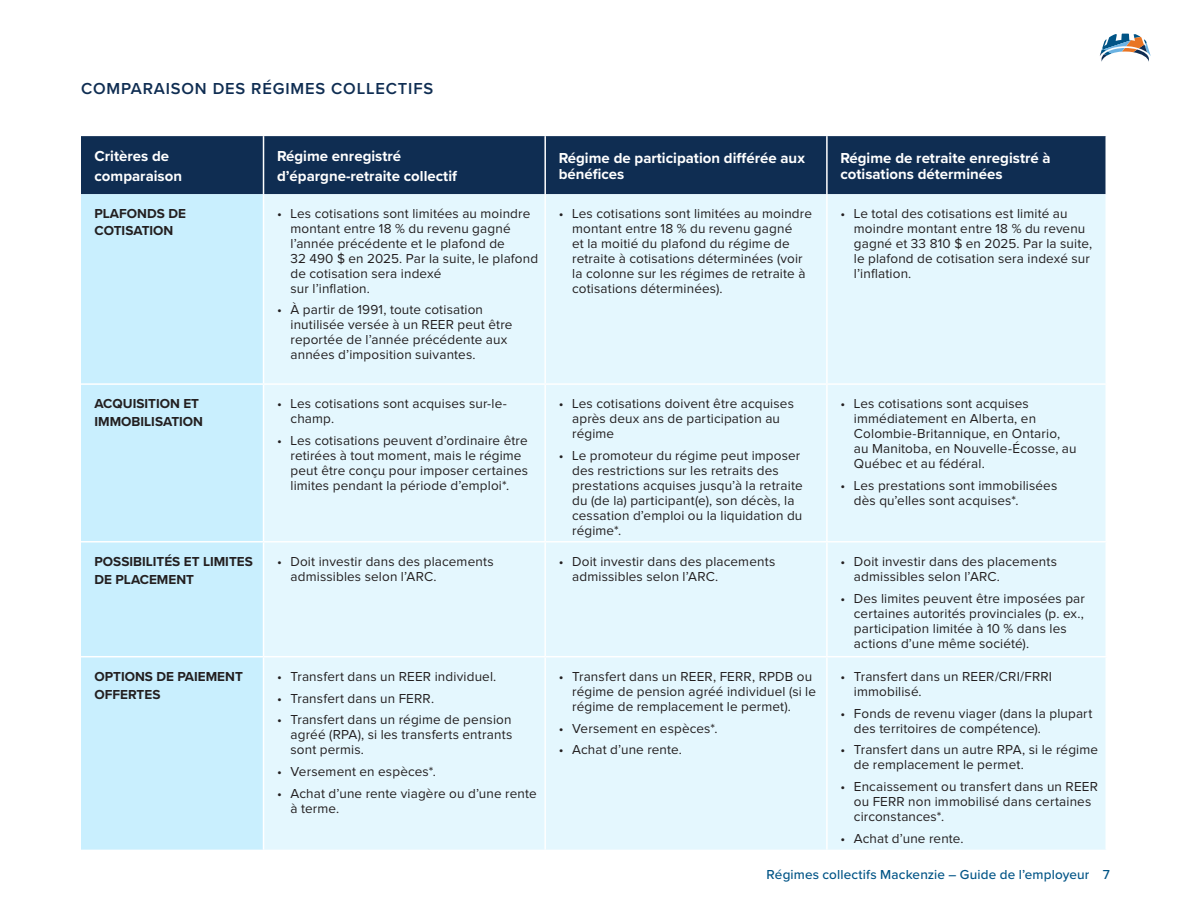
<style>
.page{position:relative;width:1188px;height:918px;background:#fff}
.page>*{position:absolute;margin:0;border:0;box-sizing:border-box;transform-origin:0 0}
.section{font:600 16.5px "Proxima Nova";letter-spacing:.05em;color:#0f2d52}
.MI_-_Brochure_-_Table_-_Headers{font:700 15px/19.2px "Proxima Nova";color:#fff}
.t1{font:13.5px/15px "Proxima Nova";letter-spacing:.01em;color:#231f20}
.MI_-_Brochure_-_Table_-_Body_Copy{font:700 13.5px/17.7px "Proxima Nova";color:#231f20}
.t2{font:500 13.5px "Proxima Nova";letter-spacing:.01em;color:#005486}
</style>
<div class="page">
<div style="left:81px;top:136px;width:1025px;height:58px;background:#0f2d52"></div>
<div style="left:81px;top:194px;width:182px;height:656px;background:#c9effe"></div>
<div style="left:264px;top:194px;width:842px;height:656px;background:#e4f7fe"></div>
<hr style="left:544px;top:194px;width:2px;height:189px;background:#fff">
<hr style="left:826px;top:194px;width:2px;height:189px;background:#fff">
<hr style="left:81px;top:383px;width:183px;height:2px;background:#fff">
<hr style="left:264px;top:383px;width:281px;height:2px;background:#fff">
<hr style="left:545px;top:383px;width:282px;height:2px;background:#fff">
<hr style="left:544px;top:385px;width:2px;height:156px;background:#fff">
<hr style="left:827px;top:383px;width:280px;height:2px;background:#fff">
<hr style="left:826px;top:385px;width:2px;height:156px;background:#fff">
<hr style="left:544px;top:543px;width:2px;height:113px;background:#fff">
<hr style="left:826px;top:543px;width:2px;height:113px;background:#fff">
<hr style="left:544px;top:657px;width:2px;height:193px;background:#fff">
<hr style="left:826px;top:657px;width:2px;height:193px;background:#fff">
<hr style="left:263px;top:136px;width:1px;height:58px;background:#fff">
<hr style="left:544px;top:136px;width:2px;height:58px;background:#fff">
<hr style="left:826px;top:136px;width:2px;height:58px;background:#fff">
<hr style="left:81px;top:541px;width:183px;height:2px;background:#fff">
<hr style="left:264px;top:541px;width:281px;height:2px;background:#fff">
<hr style="left:545px;top:541px;width:282px;height:2px;background:#fff">
<hr style="left:827px;top:541px;width:280px;height:2px;background:#fff">
<hr style="left:81px;top:656px;width:183px;height:1px;background:#fff">
<hr style="left:264px;top:656px;width:281px;height:1px;background:#fff">
<hr style="left:545px;top:656px;width:282px;height:1px;background:#fff">
<hr style="left:827px;top:656px;width:280px;height:1px;background:#fff">
<svg style="left:1100px;top:34px;width:51px;height:28px"></svg>
<p class="section" style="left:81px;top:76px;width:354px">COMPARAISON DES RÉGIMES COLLECTIFS</p>
<p class="MI_-_Brochure_-_Table_-_Headers" style="left:94px;top:147px;width:89px">Critères de comparaison</p>
<p class="MI_-_Brochure_-_Table_-_Headers" style="left:277px;top:147px;width:182px">Régime enregistré d’épargne-retraite collectif</p>
<p class="MI_-_Brochure_-_Table_-_Headers" style="left:559px;top:149px;width:248px;line-height:16.5px">Régime de participation différée aux bénéfices</p>
<p class="MI_-_Brochure_-_Table_-_Headers" style="left:840px;top:149px;width:212px;line-height:16.5px">Régime de retraite enregistré à cotisations déterminées</p>
<p class="MI_-_Brochure_-_Table_-_Body_Copy" style="left:94px;top:204px;width:93px">PLAFONDS DE<br>COTISATION</p>
<p class="t1" style="left:291px;top:206px;width:249px;text-indent:-14px">• Les cotisations sont limitées au moindre montant entre 18 % du revenu gagné l’année précédente et le plafond de<br>32 490 $ en 2025. Par la suite, le plafond de cotisation sera indexé<br>sur l’inflation.</p>
<p class="t1" style="left:291px;top:303px;width:223px;text-indent:-14px">• À partir de 1991, toute cotisation inutilisée versée à un REER peut être reportée de l’année précédente aux années d’imposition suivantes.</p>
<p class="t1" style="left:572px;top:206px;width:241px;text-indent:-14px">• Les cotisations sont limitées au moindre montant entre 18 % du revenu gagné<br>et la moitié du plafond du régime de retraite à cotisations déterminées (voir la colonne sur les régimes de retraite à cotisations déterminées).</p>
<p class="t1" style="left:854px;top:206px;width:240px;text-indent:-14px">• Le total des cotisations est limité au moindre montant entre 18 % du revenu gagné et 33 810 $ en 2025. Par la suite, le plafond de cotisation sera indexé sur l’inflation.</p>
<p class="MI_-_Brochure_-_Table_-_Body_Copy" style="left:94px;top:395px;width:110px">ACQUISITION ET<br>IMMOBILISATION</p>
<p class="t1" style="left:291px;top:397px;width:218px;text-indent:-14px">• Les cotisations sont acquises sur-le&shy;champ.</p>
<p class="t1" style="left:291px;top:434px;width:239px;text-indent:-14px">• Les cotisations peuvent d’ordinaire être retirées à tout moment, mais le régime peut être conçu pour imposer certaines limites pendant la période d’emploi*.</p>
<p class="t1" style="left:572px;top:397px;width:223px;text-indent:-14px">• Les cotisations doivent être acquises après deux ans de participation au régime</p>
<p class="t1" style="left:572px;top:449px;width:232px;text-indent:-14px">• Le promoteur du régime peut imposer des restrictions sur les retraits des prestations acquises jusqu’à la retraite du (de la) participant(e), son décès, la cessation d’emploi ou la liquidation du régime*.</p>
<p class="t1" style="left:854px;top:397px;width:224px;text-indent:-14px">• Les cotisations sont acquises immédiatement en Alberta, en<br>Colombie-Britannique, en Ontario, au Manitoba, en Nouvelle-Écosse, au<br>Québec et au fédéral.</p>
<p class="t1" style="left:854px;top:479px;width:205px;text-indent:-14px">• Les prestations sont immobilisées dès qu’elles sont acquises*.</p>
<p class="MI_-_Brochure_-_Table_-_Body_Copy" style="left:94px;top:552px;width:160px">POSSIBILITÉS ET LIMITES<br>DE PLACEMENT</p>
<p class="t1" style="left:291px;top:555px;width:205px;text-indent:-14px">• Doit investir dans des placements admissibles selon l’ARC.</p>
<p class="t1" style="left:572px;top:555px;width:205px;text-indent:-14px">• Doit investir dans des placements admissibles selon l’ARC.</p>
<p class="t1" style="left:854px;top:555px;width:205px;text-indent:-14px">• Doit investir dans des placements admissibles selon l’ARC.</p>
<p class="t1" style="left:854px;top:591px;width:233px;text-indent:-14px">• Des limites peuvent être imposées par certaines autorités provinciales (p. ex., participation limitée à 10 % dans les actions d’une même société).</p>
<p class="MI_-_Brochure_-_Table_-_Body_Copy" style="left:94px;top:667px;width:150px">OPTIONS DE PAIEMENT<br>OFFERTES</p>
<p class="t1" style="left:277px;top:669px;width:221px">• Transfert dans un REER individuel.</p>
<p class="t1" style="left:854px;top:669px;width:200px;text-indent:-14px">• Transfert dans un REER/CRI/FRRI immobilisé.</p>
<p class="t1" style="left:854px;top:706px;width:240px;text-indent:-14px">• Fonds de revenu viager (dans la plupart des territoires de compétence).</p>
<p class="t1" style="left:854px;top:743px;width:246px;text-indent:-14px">• Transfert dans un autre RPA, si le régime de remplacement le permet.</p>
<p class="t1" style="left:854px;top:780px;width:246px;text-indent:-14px">• Encaissement ou transfert dans un REER ou FERR non immobilisé dans certaines circonstances*.</p>
<p class="t1" style="left:840px;top:831px;width:125px">• Achat d’une rente.</p>
<p class="t2" style="left:767px;top:865px;width:345px">Régimes collectifs Mackenzie – Guide de l’employeur 7</p>
<p class="t1" style="left:572px;top:669px;width:245px;text-indent:-14px">• Transfert dans un REER, FERR, RPDB ou régime de pension agréé individuel (si le régime de remplacement le permet).</p>
<p class="t1" style="left:559px;top:721px;width:161px">• Versement en espèces*.</p>
<p class="t1" style="left:559px;top:743px;width:125px">• Achat d’une rente.</p>
<p class="t1" style="left:277px;top:691px;width:159px">• Transfert dans un FERR.</p>
<p class="t1" style="left:291px;top:713px;width:223px;text-align:justify;text-indent:-14px">• Transfert dans un régime de pension agréé (RPA), si les transferts entrants sont permis.</p>
<p class="t1" style="left:277px;top:765px;width:161px">• Versement en espèces*.</p>
<p class="t1" style="left:291px;top:786px;width:248px;text-indent:-14px">• Achat d’une rente viagère ou d’une rente à terme.</p>
</div>
